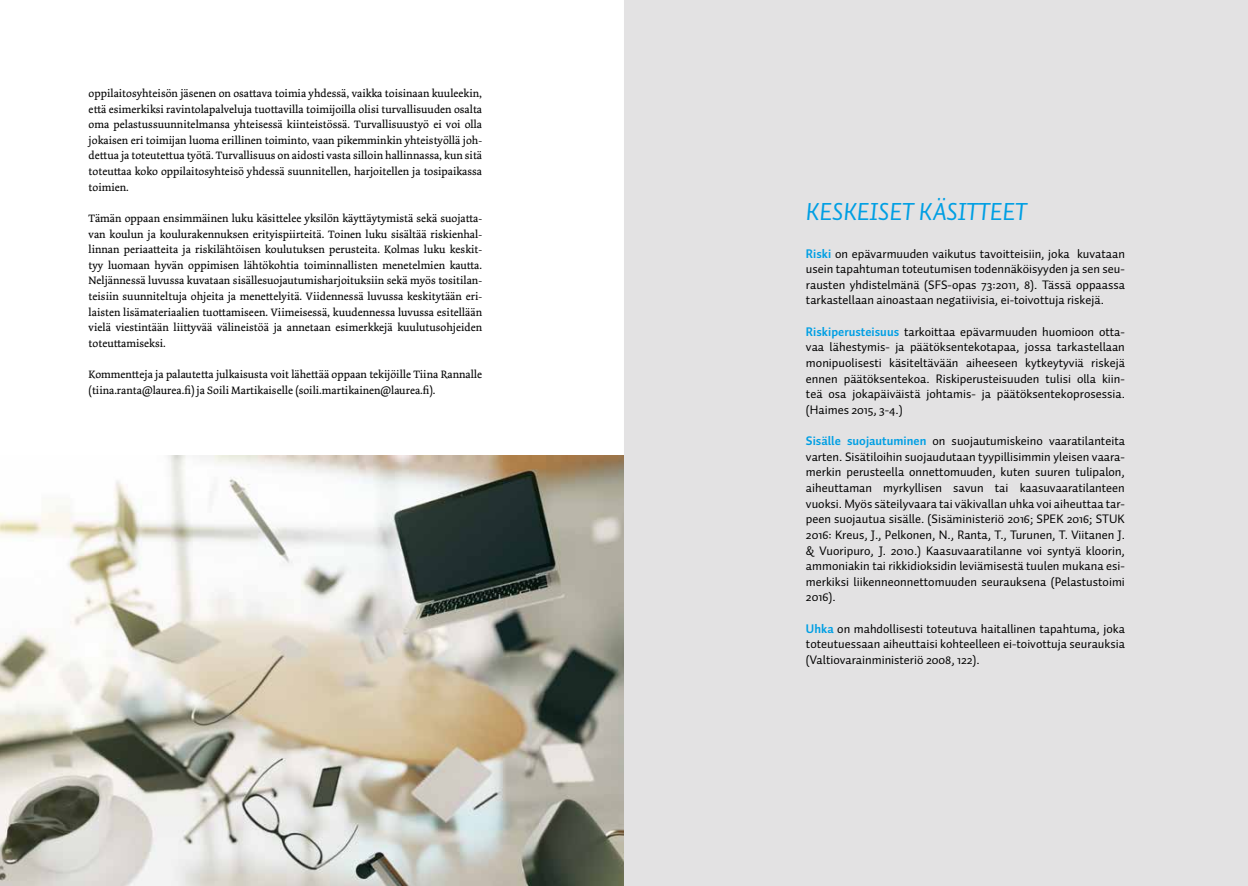
<style>
.page{position:relative;width:1248px;height:886px;background:#fff}
.page>*{position:absolute;margin:0;border:0;box-sizing:border-box;transform-origin:0 0}
.t1{font:25px "Auto Pro Regular Italic Small Caps";color:#009fe3}
.t2{font:12.5px/15.6px "Auto Pro";color:#000;text-align:justify}
.t3{font:11.25px/15.6px "Dolly Pro";color:#000;text-align:justify}
.s1{font-weight:700;color:#009fe3}
</style>
<div class="page">
<img style="left:0;top:455px;width:624px;height:431px">
<div style="left:624px;top:0;width:623px;height:886px;background:#e3e2e3"></div>
<p class="t3" style="left:89px;top:85px;width:395px">oppilaitosyhteisön jäsenen on osattava toimia yhdessä, vaikka toisinaan kuuleekin, että esimerkiksi ravintolapalveluja tuottavilla toimijoilla olisi turvallisuuden osalta oma pelastussuunnitelmansa yhteisessä kiinteistössä. Turvallisuustyö ei voi olla jokaisen eri toimijan luoma erillinen toiminto, vaan pikemminkin yhteistyöllä joh&shy;dettua ja toteutettua työtä. Turvallisuus on aidosti vasta silloin hallinnassa, kun sitä toteuttaa koko oppilaitosyhteisö yhdessä suunnitellen, harjoitellen ja tosipaikassa toimien.</p>
<p class="t3" style="left:89px;top:210px;width:395px">Tämän oppaan ensimmäinen luku käsittelee yksilön käyttäytymistä sekä suojatta&shy;van koulun ja koulurakennuksen erityispiirteitä. Toinen luku sisältää riskienhal&shy;linnan periaatteita ja riskilähtöisen koulutuksen perusteita. Kolmas luku keskit&shy;tyy luomaan hyvän oppimisen lähtökohtia toiminnallisten menetelmien kautta.<br>Neljännessä luvussa kuvataan sisällesuojautumisharjoituksiin sekä myös tositilan&shy;teisiin suunniteltuja ohjeita ja menettelyitä. Viidennessä luvussa keskitytään eri&shy;laisten lisämateriaalien tuottamiseen. Viimeisessä, kuudennessa luvussa esitellään vielä viestintään liittyvää välineistöä ja annetaan esimerkkejä kuulutusohjeiden toteuttamiseksi.</p>
<p class="t3" style="left:89px;top:367px;width:395px">Kommentteja ja palautetta julkaisusta voit lähettää oppaan tekijöille Tiina Rannalle (tiina.ranta@laurea.fi) ja Soili Martikaiselle (soili.martikainen@laurea.fi).</p>
<h1 class="t1" style="left:805px;top:194px;width:222px">KESKEISET KÄSITTEET</h1>
<p class="t2" style="left:805px;top:245px;width:320px"><span class="s1">Riski</span> on epävarmuuden vaikutus tavoitteisiin, joka kuvataan usein tapahtuman toteutumisen todennäköisyyden ja sen seu&shy;rausten yhdistelmänä (SFS-opas 73:2011, 8). Tässä oppaassa tarkastellaan ainoastaan negatiivisia, ei-toivottuja riskejä.</p>
<p class="t2" style="left:805px;top:323px;width:320px"><span class="s1">Riskiperusteisuus</span> tarkoittaa epävarmuuden huomioon otta&shy;vaa lähestymis- ja päätöksentekotapaa, jossa tarkastellaan monipuolisesti käsiteltävään aiheeseen kytkeytyviä riskejä ennen päätöksentekoa. Riskiperusteisuuden tulisi olla kiin&shy;teä osa jokapäiväistä johtamis- ja päätöksentekoprosessia. (Haimes 2015, 3-4.)</p>
<p class="t2" style="left:805px;top:433px;width:320px"><span class="s1">Sisälle suojautuminen</span> on suojautumiskeino vaaratilanteita varten. Sisätiloihin suojaudutaan tyypillisimmin yleisen vaara&shy;merkin perusteella onnettomuuden, kuten suuren tulipalon, aiheuttaman myrkyllisen savun tai kaasuvaaratilanteen vuoksi. Myös säteilyvaara tai väkivallan uhka voi aiheuttaa tar&shy;peen suojautua sisälle. (Sisäministeriö 2016; SPEK 2016; STUK 2016: Kreus, J., Pelkonen, N., Ranta, T., Turunen, T. Viitanen J. &amp; Vuoripuro, J. 2010.) Kaasuvaaratilanne voi syntyä kloorin, ammoniakin tai rikkidioksidin leviämisestä tuulen mukana esi&shy;merkiksi liikenneonnettomuuden seurauksena (Pelastustoimi 2016).</p>
<p class="t2" style="left:805px;top:620px;width:320px"><span class="s1">Uhka</span> on mahdollisesti toteutuva haitallinen tapahtuma, joka toteutuessaan aiheuttaisi kohteelleen ei-toivottuja seurauksia (Valtiovarainministeriö 2008, 122).</p>
</div>
